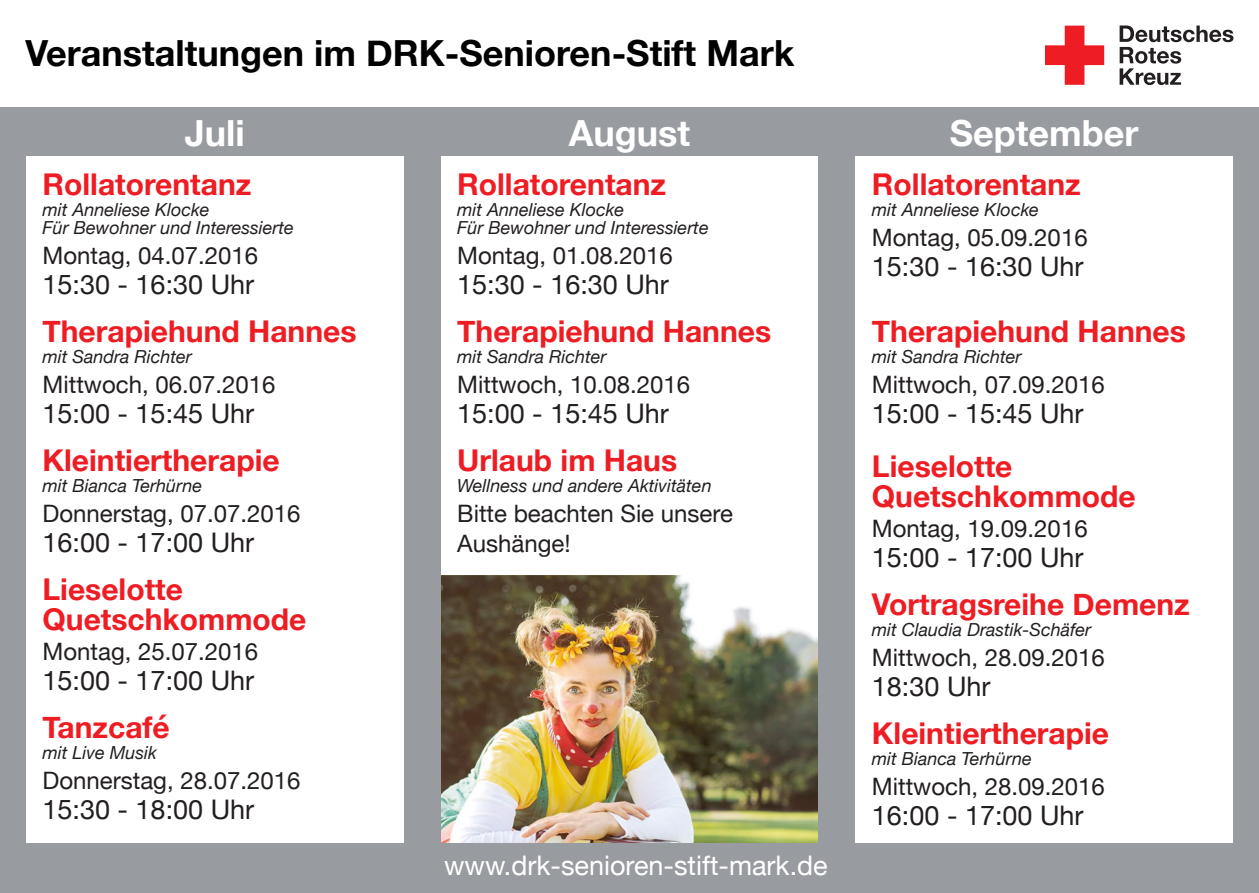
<style>
.page{position:relative;width:1259px;height:893px;background:#fff}
.page>*{position:absolute;margin:0;border:0;box-sizing:border-box;transform-origin:0 0}
.t1{font:700 36px "Helvetica Neue";color:#000}
.t2{font:700 36px "Helvetica Neue";color:#fff}
.t3{font:700 30px/30px "Helvetica Neue";color:#ee1d23}
.t4{font:27px "Helvetica Neue";color:#231f20}
.t5{font:27px "Helvetica Neue";color:#fff}
.t6{font:24px/30px "Helvetica Neue";color:#231f20}
.t7{font:italic 18px/18px "Helvetica Neue";color:#231f20}
</style>
<div class="page">
<img style="left:440px;top:576px;width:379px;height:267px">
<div style="left:0;top:107px;width:1259px;height:49px;background:#989ba0"></div>
<svg style="left:1045px;top:26px;width:59px;height:59px"></svg>
<svg style="left:1119px;top:26px;width:114px;height:59px"></svg>
<div style="left:0;top:843px;width:1259px;height:50px;background:#989ba0"></div>
<div style="left:404px;top:156px;width:36px;height:694px;background:#989ba0"></div>
<div style="left:819px;top:149px;width:36px;height:694px;background:#989ba0"></div>
<div style="left:0;top:149px;width:26px;height:694px;background:#989ba0"></div>
<div style="left:1233px;top:149px;width:26px;height:694px;background:#989ba0"></div>
<h1 class="t1" style="left:26px;top:25px;width:770px">Veranstaltungen im DRK-Senioren-Stift Mark</h1>
<h1 class="t2" style="left:185px;top:105px;width:61px">Juli</h1>
<h1 class="t2" style="left:569px;top:105px;width:123px">August</h1>
<h1 class="t2" style="left:950px;top:105px;width:190px">September</h1>
<h2 class="t3" style="left:43px;top:170px;width:210px">Rollatorentanz</h2>
<p class="t7" style="left:43px;top:202px;width:253px">mit Anneliese Klocke<br>Für Bewohner und Interessierte</p>
<h3 class="t6" style="left:43px;top:242px;width:217px">Montag, 04.07.2016</h3>
<h3 class="t4" style="left:43px;top:265px;width:213px">15:30 - 16:30 Uhr</h3>
<h2 class="t3" style="left:43px;top:317px;width:315px">Therapiehund Hannes</h2>
<p class="t7" style="left:43px;top:349px;width:151px">mit Sandra Richter</p>
<h3 class="t6" style="left:43px;top:371px;width:234px">Mittwoch, 06.07.2016</h3>
<h3 class="t4" style="left:43px;top:394px;width:213px">15:00 - 15:45 Uhr</h3>
<h2 class="t3" style="left:43px;top:446px;width:239px">Kleintiertherapie</h2>
<p class="t7" style="left:43px;top:478px;width:161px">mit Bianca Terhürne</p>
<h3 class="t6" style="left:43px;top:500px;width:259px">Donnerstag, 07.07.2016</h3>
<h3 class="t4" style="left:43px;top:523px;width:213px">16:00 - 17:00 Uhr</h3>
<h2 class="t3" style="left:43px;top:575px;width:265px">Lieselotte<br>Quetschkommode</h2>
<h3 class="t6" style="left:43px;top:638px;width:217px">Montag, 25.07.2016</h3>
<h3 class="t4" style="left:43px;top:661px;width:213px">15:00 - 17:00 Uhr</h3>
<h2 class="t3" style="left:43px;top:713px;width:129px">Tanzcafé</h2>
<p class="t7" style="left:43px;top:745px;width:116px">mit Live Musik</p>
<h3 class="t6" style="left:43px;top:767px;width:259px">Donnerstag, 28.07.2016</h3>
<h3 class="t4" style="left:43px;top:790px;width:213px">15:30 - 18:00 Uhr</h3>
<h2 class="t3" style="left:457px;top:170px;width:210px">Rollatorentanz</h2>
<p class="t7" style="left:457px;top:202px;width:253px">mit Anneliese Klocke<br>Für Bewohner und Interessierte</p>
<h3 class="t6" style="left:457px;top:242px;width:217px">Montag, 01.08.2016</h3>
<h3 class="t4" style="left:457px;top:265px;width:213px">15:30 - 16:30 Uhr</h3>
<h2 class="t3" style="left:457px;top:317px;width:315px">Therapiehund Hannes</h2>
<p class="t7" style="left:457px;top:349px;width:151px">mit Sandra Richter</p>
<h3 class="t6" style="left:457px;top:371px;width:234px">Mittwoch, 10.08.2016</h3>
<h3 class="t4" style="left:457px;top:394px;width:213px">15:00 - 15:45 Uhr</h3>
<h2 class="t3" style="left:457px;top:446px;width:221px">Urlaub im Haus</h2>
<p class="t7" style="left:457px;top:478px;width:256px">Wellness und andere Aktivitäten</p>
<h3 class="t6" style="left:457px;top:500px;width:277px">Bitte beachten Sie unsere<br>Aushänge!</h3>
<h3 class="t5" style="left:444px;top:846px;width:385px">www.drk-senioren-stift-mark.de</h3>
<h2 class="t3" style="left:872px;top:170px;width:210px">Rollatorentanz</h2>
<p class="t7" style="left:872px;top:202px;width:169px">mit Anneliese Klocke</p>
<h3 class="t6" style="left:872px;top:224px;width:217px">Montag, 05.09.2016</h3>
<h3 class="t4" style="left:872px;top:247px;width:213px">15:30 - 16:30 Uhr</h3>
<h2 class="t3" style="left:872px;top:317px;width:315px">Therapiehund Hannes</h2>
<p class="t7" style="left:872px;top:349px;width:151px">mit Sandra Richter</p>
<h3 class="t6" style="left:872px;top:371px;width:234px">Mittwoch, 07.09.2016</h3>
<h3 class="t4" style="left:872px;top:394px;width:213px">15:00 - 15:45 Uhr</h3>
<h2 class="t3" style="left:872px;top:452px;width:265px">Lieselotte<br>Quetschkommode</h2>
<h3 class="t6" style="left:872px;top:515px;width:217px">Montag, 19.09.2016</h3>
<h3 class="t4" style="left:872px;top:538px;width:213px">15:00 - 17:00 Uhr</h3>
<h2 class="t3" style="left:872px;top:590px;width:319px">Vortragsreihe Demenz</h2>
<p class="t7" style="left:872px;top:622px;width:221px">mit Claudia Drastik-Schäfer</p>
<h3 class="t6" style="left:872px;top:644px;width:234px">Mittwoch, 28.09.2016</h3>
<h3 class="t4" style="left:872px;top:667px;width:120px">18:30 Uhr</h3>
<h2 class="t3" style="left:872px;top:719px;width:239px">Kleintiertherapie</h2>
<p class="t7" style="left:872px;top:751px;width:161px">mit Bianca Terhürne</p>
<h3 class="t6" style="left:872px;top:773px;width:234px">Mittwoch, 28.09.2016</h3>
<h3 class="t4" style="left:872px;top:796px;width:213px">16:00 - 17:00 Uhr</h3>
</div>
